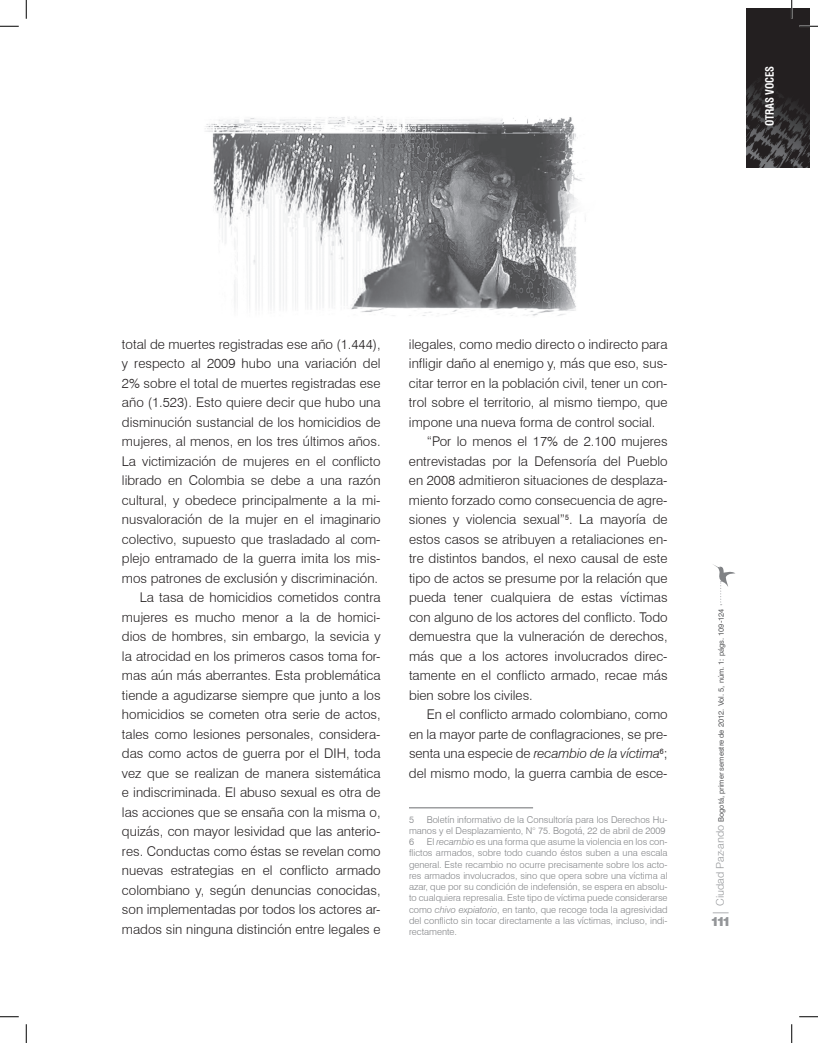
<style>
.page{position:relative;width:818px;height:1043px;background:#fff}
.page>*{position:absolute;margin:0;border:0;box-sizing:border-box;transform-origin:0 0}
.t1{font:900 13.75px "Sans";color:#939598}
.t2{font:300 13.38px/19.5px "Swiss 721 BT";color:#231f20;text-align:right}
.t3{font:italic 300 13.38px "Swiss 721 BT";letter-spacing:-.005em;color:#231f20}
.t4{font:700 condensed 11.25px "Swiss 721 BT";letter-spacing:-.01em;color:#fff;scale:.96 1}
.t5{font:300 9.38px/11.2px "Swiss 721 BT";color:#808285}
.t6{font:7.5px "Sans";color:#57585a}
.s1{font-style:normal}
.s2{font-style:italic}
.s3{font-weight:300;font-size:11.25px;color:#939598}
</style>
<div class="page">
<svg style="left:712px;top:912px;width:16px;height:1px"></svg>
<img style="left:746px;top:9px;width:63px;height:159px">
<svg style="left:713px;top:564px;width:22px;height:41px"></svg>
<hr style="left:409px;top:807px;width:124px;height:1px;background:#6c6d70">
<img style="left:205px;top:116px;width:381px;height:200px">
<svg style="left:0;top:25px;width:19px;height:2px"></svg>
<svg style="left:799px;top:25px;width:19px;height:2px"></svg>
<svg style="left:0;top:1016px;width:19px;height:1px"></svg>
<svg style="left:799px;top:1016px;width:19px;height:1px"></svg>
<svg style="left:25px;top:0;width:2px;height:19px"></svg>
<svg style="left:25px;top:1024px;width:2px;height:18px"></svg>
<svg style="left:790px;top:0;width:2px;height:19px"></svg>
<svg style="left:791px;top:1024px;width:1px;height:18px"></svg>
<p class="t4" style="left:762px;top:126px;width:65px;rotate:-90deg">OTRAS VOCES</p>
<p class="t4" style="left:763px;top:119px;width:49px;rotate:-90deg">EDITORIAL</p>
<p class="t2" style="left:122px;top:334px;width:260px">total de muertes registradas ese año (1.444), y respecto al 2009 hubo una variación del 2% sobre el total de muertes registradas ese año (1.523). Esto quiere decir que hubo una disminución sustancial de los homicidios de mujeres, al menos, en los tres últimos años.<br>La victimización de mujeres en el conflicto librado en Colombia se debe a una razón cultural, y obedece principalmente a la mi&shy;nusvaloración de la mujer en el imaginario colectivo, supuesto que trasladado al com&shy;plejo entramado de la guerra imita los mis&shy;mos patrones de exclusión y discriminación.<br>La tasa de homicidios cometidos contra mujeres es mucho menor a la de homici&shy;dios de hombres, sin embargo, la sevicia y la atrocidad en los primeros casos toma for&shy;mas aún más aberrantes. Esta problemática tiende a agudizarse siempre que junto a los homicidios se cometen otra serie de actos, tales como lesiones personales, considera&shy;das como actos de guerra por el DIH, toda vez que se realizan de manera sistemática e indiscriminada. El abuso sexual es otra de las acciones que se ensaña con la misma o, quizás, con mayor lesividad que las anterio&shy;res. Conductas como éstas se revelan como nuevas estrategias en el conflicto armado colombiano y, según denuncias conocidas, son implementadas por todos los actores ar&shy;mados sin ninguna distinción entre legales e</p>
<p class="t2" style="left:409px;top:334px;width:260px">ilegales, como medio directo o indirecto para</p>
<p class="t2" style="left:409px;top:354px;width:260px">infligir daño al enemigo y, más que eso, sus-</p>
<p class="t2" style="left:409px;top:373px;width:260px">citar terror en la población civil, tener un con-</p>
<p class="t2" style="left:409px;top:393px;width:260px">trol sobre el territorio, al mismo tiempo, que</p>
<p class="t2" style="left:409px;top:412px;width:248px">impone una nueva forma de control social.</p>
<p class="t2" style="left:426px;top:431px;width:242px">“Por lo menos el 17% de 2.100 mujeres</p>
<p class="t2" style="left:409px;top:451px;width:260px">entrevistadas por la Defensoría del Pueblo</p>
<p class="t2" style="left:409px;top:470px;width:260px">en 2008 admitieron situaciones de desplaza-</p>
<p class="t2" style="left:409px;top:490px;width:260px">miento forzado como consecuencia de agre-</p>
<p class="t2" style="left:409px;top:509px;width:260px">siones y violencia sexual”<sup>5</sup>. La mayoría de</p>
<p class="t2" style="left:409px;top:529px;width:260px">estos casos se atribuyen a retaliaciones en-</p>
<p class="t2" style="left:409px;top:548px;width:260px">tre distintos bandos, el nexo causal de este</p>
<p class="t2" style="left:409px;top:568px;width:260px">tipo de actos se presume por la relación que</p>
<p class="t2" style="left:409px;top:587px;width:260px">pueda tener cualquiera de estas víctimas</p>
<p class="t2" style="left:409px;top:607px;width:260px">con alguno de los actores del conflicto. Todo</p>
<p class="t2" style="left:409px;top:626px;width:260px">demuestra que la vulneración de derechos,</p>
<p class="t2" style="left:409px;top:646px;width:260px">más que a los actores involucrados direc-</p>
<p class="t2" style="left:409px;top:665px;width:260px">tamente en el conflicto armado, recae más</p>
<p class="t2" style="left:409px;top:685px;width:125px">bien sobre los civiles.</p>
<p class="t2" style="left:426px;top:704px;width:242px">En el conflicto armado colombiano, como</p>
<p class="t2" style="left:409px;top:724px;width:260px">en la mayor parte de conflagraciones, se pre-</p>
<p class="t3" style="left:409px;top:745px;width:260px"><span class="s1">senta una especie de</span> recambio de la víctima<sup>6</sup><span class="s1">;</span></p>
<p class="t2" style="left:409px;top:763px;width:260px">del mismo modo, la guerra cambia de esce-</p>
<p class="t5" style="left:409px;top:813px;width:6px">5</p>
<p class="t5" style="left:409px;top:813px;width:260px;text-indent:18px">Boletín informativo de la Consultoría para los Derechos Hu&shy;manos y el Desplazamiento, N° 75. Bogotá, 22 de abril de 2009<br>6</p>
<p class="t5" style="left:409px;top:836px;width:260px;text-align:justify;text-indent:18px">El <span class="s2">recambio</span> es una forma que asume la violencia en los con&shy;flictos armados, sobre todo cuando éstos suben a una escala general. Este recambio no ocurre precisamente sobre los acto&shy;res armados involucrados, sino que opera sobre una víctima al azar, que por su condición de indefensión, se espera en absolu&shy;to cualquiera represalia. Este tipo de víctima puede considerarse como <span class="s2">chivo expiatorio</span>, en tanto, que recoge toda la agresividad del conflicto sin tocar directamente a las víctimas, incluso, indi&shy;rectamente.</p>
<p class="t6" style="left:716px;top:905px;width:299px;rotate:-90deg"><span class="s3">Ciudad Paz-ando</span> Bogotá, primer semestre de 2012. Vol. 5, núm. 1: págs. 109-124</p>
<p class="t1" style="left:710px;top:913px;width:22px">111</p>
</div>
